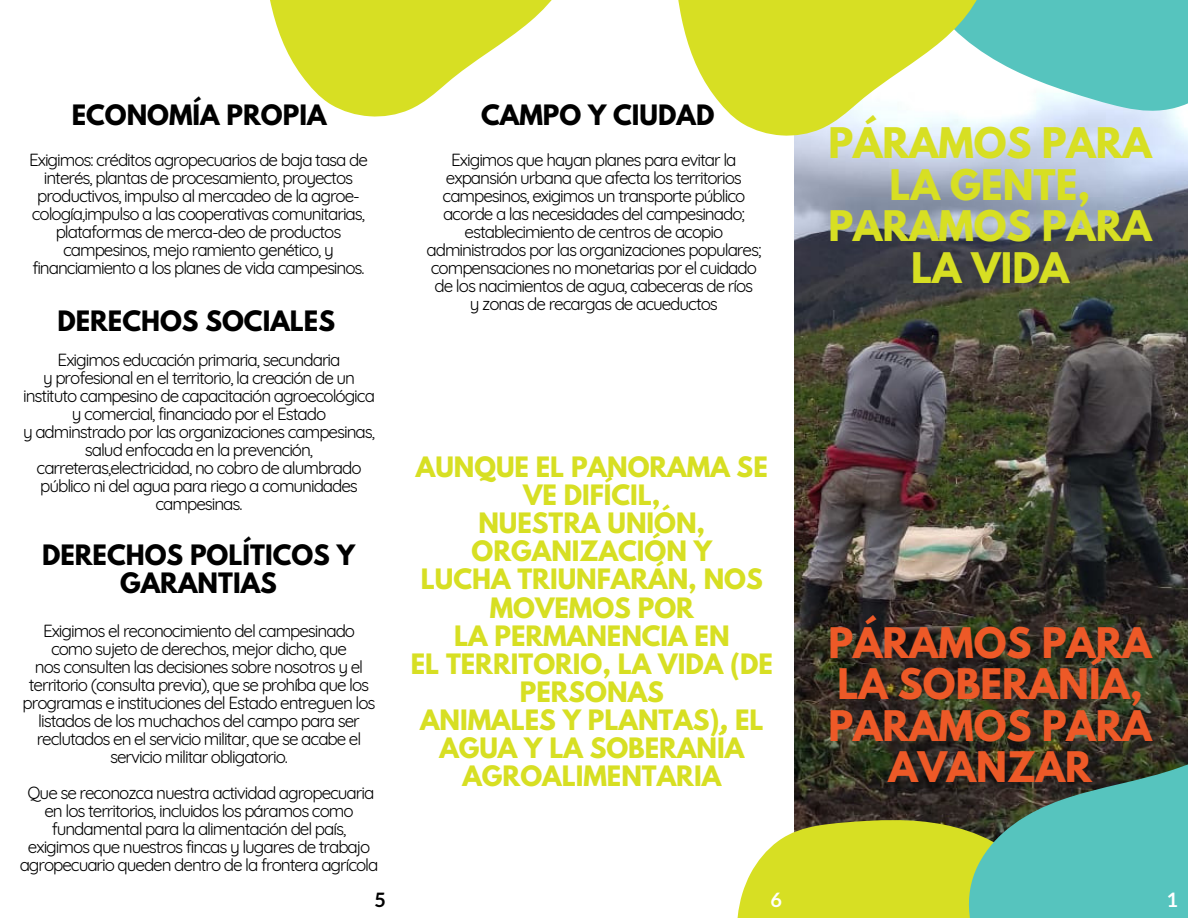
<style>
.page{position:relative;width:1188px;height:918px;background:#fff}
.page>*{position:absolute;margin:0;border:0;box-sizing:border-box;transform-origin:0 0}
.t1{font:700 37.35px/41.7px "League Spartan";color:#ed5927;text-align:center}
.t2{font:700 37.35px/41.7px "League Spartan";color:#d7df23;text-align:center}
.t3{font:700 24.9px/28.2px "League Spartan";color:#d7df23;text-align:center}
.t4{font:700 24.9px/28.2px "League Spartan";color:#000;text-align:center}
.t5{font:700 19.8px "Lato";color:#fff}
.t6{font:700 19.8px "Lato";color:#000}
.t7{font:17.1px/18px "Quicksand";letter-spacing:-.06em;color:#000;text-align:center}
</style>
<div class="page">
<img style="left:794px;top:195px;width:394px;height:552px">
<svg style="left:979px;top:0;width:209px;height:195px;background:#97d0d7"></svg>
<svg style="left:737px;top:747px;width:187px;height:171px;fill:#d7df23"></svg>
<svg style="left:678px;top:0;width:301px;height:195px"></svg>
<svg style="left:270px;top:0;width:282px;height:117px;fill:#d7df23"></svg>
<svg style="left:924px;top:667px;width:264px;height:251px;background:#4c755d"></svg>
<h2 class="t4" style="left:72px;top:104px;width:256px">ECONOMÍA PROPIA</h2>
<p class="t7" style="left:29px;top:150px;width:340px">Exigimos: créditos agropecuarios de baja tasa de interés, plantas de procesamiento, proyectos productivos, impulso al mercadeo de la agroe&shy;cología,impulso a las cooperativas comunitarias, plataformas de merca-deo de productos campesinos, mejo ramiento genético, y financiamiento a los planes de vida campesinos.</p>
<h2 class="t4" style="left:57px;top:310px;width:279px">DERECHOS SOCIALES</h2>
<p class="t7" style="left:23px;top:351px;width:353px">Exigimos educación primaria, secundaria<br>y profesional en el territorio, la creación de un instituto campesino de capacitación agroecológica y comercial, financiado por el Estado<br>y adminstrado por las organizaciones campesinas, salud enfocada en la prevención, carreteras,electricidad, no cobro de alumbrado público ni del agua para riego a comunidades campesinas.</p>
<h2 class="t4" style="left:42px;top:544px;width:315px">DERECHOS POLÍTICOS Y<br>GARANTIAS</h2>
<p class="t7" style="left:23px;top:622px;width:355px">Exigimos el reconocimiento del campesinado como sujeto de derechos, mejor dicho, que<br>nos consulten las decisiones sobre nosotros y el territorio (consulta previa), que se prohíba que los programas e instituciones del Estado entreguen los listados de los muchachos del campo para ser reclutados en el servicio militar, que se acabe el servicio militar obligatorio.</p>
<p class="t7" style="left:20px;top:784px;width:360px">Que se reconozca nuestra actividad agropecuaria en los territorios, incluidos los páramos como fundamental para la alimentación del país, exigimos que nuestros fincas y lugares de trabajo agropecuario queden dentro de la frontera agrícola</p>
<h2 class="t4" style="left:481px;top:104px;width:235px">CAMPO Y CIUDAD</h2>
<p class="t7" style="left:426px;top:151px;width:336px">Exigimos que hayan planes para evitar la expansión urbana que afecta los territorios campesinos, exigimos un transporte público acorde a las necesidades del campesinado; establecimiento de centros de acopio administrados por las organizaciones populares; compensaciones no monetarias por el cuidado de los nacimientos de agua, cabeceras de ríos<br>y zonas de recargas de acueductos</p>
<h2 class="t3" style="left:411px;top:456px;width:364px">AUNQUE EL PANORAMA SE<br>VE DIFÍCIL,<br>NUESTRA UNIÓN,<br>ORGANIZACIÓN Y<br>LUCHA TRIUNFARÁN, NOS<br>MOVEMOS POR<br>LA PERMANENCIA EN<br>EL TERRITORIO, LA VIDA (DE<br>PERSONAS<br>ANIMALES Y PLANTAS), EL<br>AGUA Y LA SOBERANÍA<br>AGROALIMENTARIA</h2>
<h1 class="t2" style="left:828px;top:127px;width:325px">PÁRAMOS PARA<br>LA GENTE,<br>PARAMOS PARA<br>LA VIDA</h1>
<h1 class="t1" style="left:828px;top:626px;width:325px">PÁRAMOS PARA<br>LA SOBERANÍA,<br>PARAMOS PARA<br>AVANZAR</h1>
<p class="t6" style="left:375px;top:887px;width:13px">5</p>
<p class="t5" style="left:771px;top:887px;width:13px">6</p>
<p class="t5" style="left:1167px;top:887px;width:13px">1</p>
</div>
